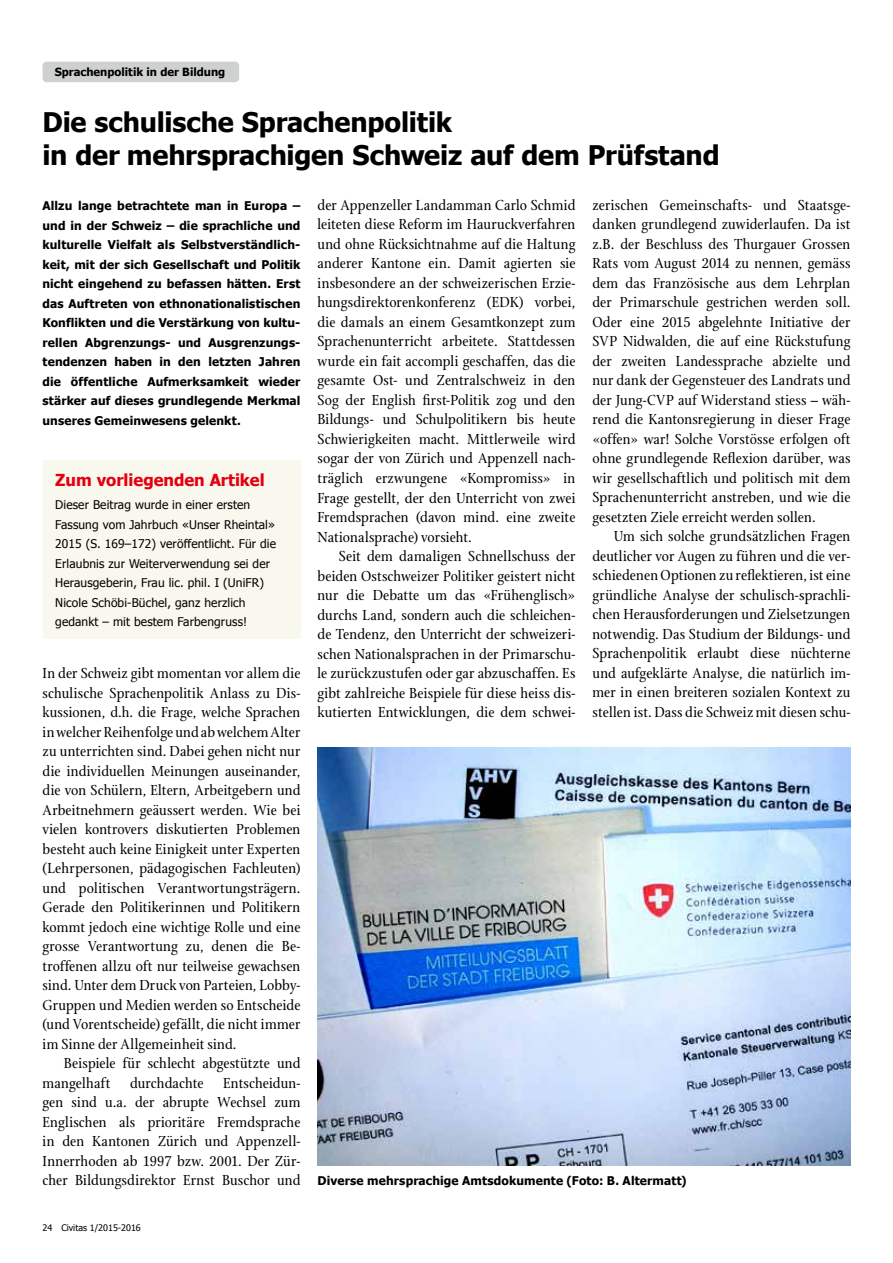
<style>
.page{position:relative;width:893px;height:1263px;background:#fff}
.page>*{position:absolute;margin:0;border:0;box-sizing:border-box;transform-origin:0 0}
.t1{font:700 27px/33px "Tahoma";letter-spacing:-.005em;color:#000}
.t2{font:700 16.5px "Tahoma";color:#e3000f}
.t3{font:15.75px/19.5px "Stone Print";letter-spacing:.005em;color:#000;text-align:justify}
.t4{font:700 12px/19.5px "Tahoma";letter-spacing:.01em;color:#000;text-align:justify}
.t5{font:12px/19.5px "Tahoma";letter-spacing:.01em;color:#000}
.t6{font:700 11.25px "Tahoma";color:#000}
.t7{font:9px "Tahoma";color:#000}
</style>
<div class="page">
<div style="left:43px;top:461px;width:257px;height:178px;background:#f9f8ee"></div>
<img style="left:317px;top:747px;width:533px;height:418px">
<div style="left:43px;top:62px;width:196px;height:20px;background:#cfd0d0;border-radius:4px"></div>
<p class="t6" style="left:55px;top:64px;width:172px">Sprachenpolitik in der Bildung</p>
<h1 class="t1" style="left:43px;top:104px;width:679px">Die schulische Sprachenpolitik<br>in der mehrsprachigen Schweiz auf dem Prüfstand</h1>
<p class="t4" style="left:43px;top:195px;width:259px">Allzu lange betrachtete man in Europa – und in der Schweiz – die sprachliche und kulturelle Vielfalt als Selbstverständlich&shy;keit, mit der sich Gesellschaft und Politik nicht eingehend zu befassen hätten. Erst das Auftreten von ethnonationalistischen Konflikten und die Verstärkung von kultu&shy;rellen Abgrenzungs- und Ausgrenzungs&shy;tendenzen haben in den letzten Jahren die öffentliche Aufmerksamkeit wieder stärker auf dieses grundlegende Merkmal unseres Gemeinwesens gelenkt.</p>
<p class="t3" style="left:592px;top:195px;width:259px">zerischen Gemeinschafts- und Staatsge&shy;danken grundlegend zuwiderlaufen. Da ist z.B. der Beschluss des Thurgauer Grossen Rats vom August 2014 zu nennen, gemäss dem das Französische aus dem Lehrplan der Primarschule gestrichen werden soll.<br>Oder eine 2015 abgelehnte Initiative der SVP Nidwalden, die auf eine Rückstufung der zweiten Landessprache abzielte und nur dank der Gegensteuer des Landrats und der Jung-CVP auf Widerstand stiess – wäh&shy;rend die Kantonsregierung in dieser Frage «offen» war! Solche Vorstösse erfolgen oft ohne grundlegende Reflexion darüber, was wir gesellschaftlich und politisch mit dem Sprachenunterricht anstreben, und wie die gesetzten Ziele erreicht werden sollen.</p>
<p class="t3" style="left:592px;top:527px;width:259px;text-indent:21px">Um sich solche grundsätzlichen Fragen deutlicher vor Augen zu führen und die ver&shy;schiedenen Optionen zu reflektieren, ist eine gründliche Analyse der schulisch-sprachli&shy;chen Herausforderungen und Zielsetzungen notwendig. Das Studium der Bildungs- und Sprachenpolitik erlaubt diese nüchterne und aufgeklärte Analyse, die natürlich im&shy;mer in einen breiteren sozialen Kontext zu stellen ist. Dass die Schweiz mit diesen schu-</p>
<p class="t3" style="left:317px;top:195px;width:259px">der Appenzeller Landamman Carlo Schmid leiteten diese Reform im Hauruckverfahren und ohne Rücksichtnahme auf die Haltung anderer Kantone ein. Damit agierten sie insbesondere an der schweizerischen Erzie&shy;hungsdirektorenkonferenz (EDK) vorbei, die damals an einem Gesamtkonzept zum Sprachenunterricht arbeitete. Stattdessen wurde ein fait accompli geschaffen, das die gesamte Ost- und Zentralschweiz in den Sog der English first-Politik zog und den Bildungs- und Schulpolitikern bis heute Schwierigkeiten macht. Mittlerweile wird sogar der von Zürich und Appenzell nach&shy;träglich erzwungene «Kompromiss» in Frage gestellt, der den Unterricht von zwei Fremdsprachen (davon mind. eine zweite Nationalsprache) vorsieht.</p>
<p class="t3" style="left:317px;top:546px;width:259px;text-indent:21px">Seit dem damaligen Schnellschuss der beiden Ostschweizer Politiker geistert nicht nur die Debatte um das «Frühenglisch» durchs Land, sondern auch die schleichen&shy;de Tendenz, den Unterricht der schweizeri&shy;schen Nationalsprachen in der Primarschu&shy;le zurückzustufen oder gar abzuschaffen. Es gibt zahlreiche Beispiele für diese heiss dis&shy;kutierten Entwicklungen, die dem schwei-</p>
<p class="t2" style="left:55px;top:468px;width:211px">Zum vorliegenden Artikel</p>
<p class="t5" style="left:55px;top:495px;width:222px">Dieser Beitrag wurde in einer ersten Fassung vom Jahrbuch «Unser Rheintal» 2015 (S. 169–172) veröffentlicht. Für die Erlaubnis zur Weiterverwendung sei der Herausgeberin, Frau lic. phil. I (UniFR)<br>Nicole Schöbi-Büchel, ganz herzlich gedankt – mit bestem Farbengruss!</p>
<p class="t3" style="left:43px;top:663px;width:259px">In der Schweiz gibt momentan vor allem die schulische Sprachenpolitik Anlass zu Dis&shy;kussionen, d.h. die Frage, welche Sprachen in welcher Reihenfolge und ab welchem Alter zu unterrichten sind. Dabei gehen nicht nur die individuellen Meinungen auseinander, die von Schülern, Eltern, Arbeitgebern und Arbeitnehmern geäussert werden. Wie bei vielen kontrovers diskutierten Problemen besteht auch keine Einigkeit unter Experten (Lehrpersonen, pädagogischen Fachleuten) und politischen Verantwortungsträgern.<br>Gerade den Politikerinnen und Politikern kommt jedoch eine wichtige Rolle und eine grosse Verantwortung zu, denen die Be&shy;troffenen allzu oft nur teilweise gewachsen sind. Unter dem Druck von Parteien, Lobby-Gruppen und Medien werden so Entscheide (und Vorentscheide) gefällt, die nicht immer im Sinne der Allgemeinheit sind.</p>
<p class="t3" style="left:43px;top:1053px;width:259px;text-indent:21px">Beispiele für schlecht abgestützte und mangelhaft</p>
<p class="t3" style="left:43px;top:1073px;width:259px;text-indent:181px">Entscheidun&shy;gen sind u.a. der abrupte Wechsel zum Englischen als prioritäre Fremdsprache in den Kantonen Zürich und Appenzell-Innerrhoden ab 1997 bzw. 2001. Der Zür&shy;cher Bildungsdirektor Ernst Buschor und</p>
<p class="t3" style="left:130px;top:1073px;width:75px">durchdachte</p>
<p class="t4" style="left:317px;top:1170px;width:371px">Diverse mehrsprachige Amtsdokumente (Foto: B. Altermatt)</p>
<p class="t7" style="left:43px;top:1222px;width:100px">24 Civitas 1/2015-2016</p>
</div>
